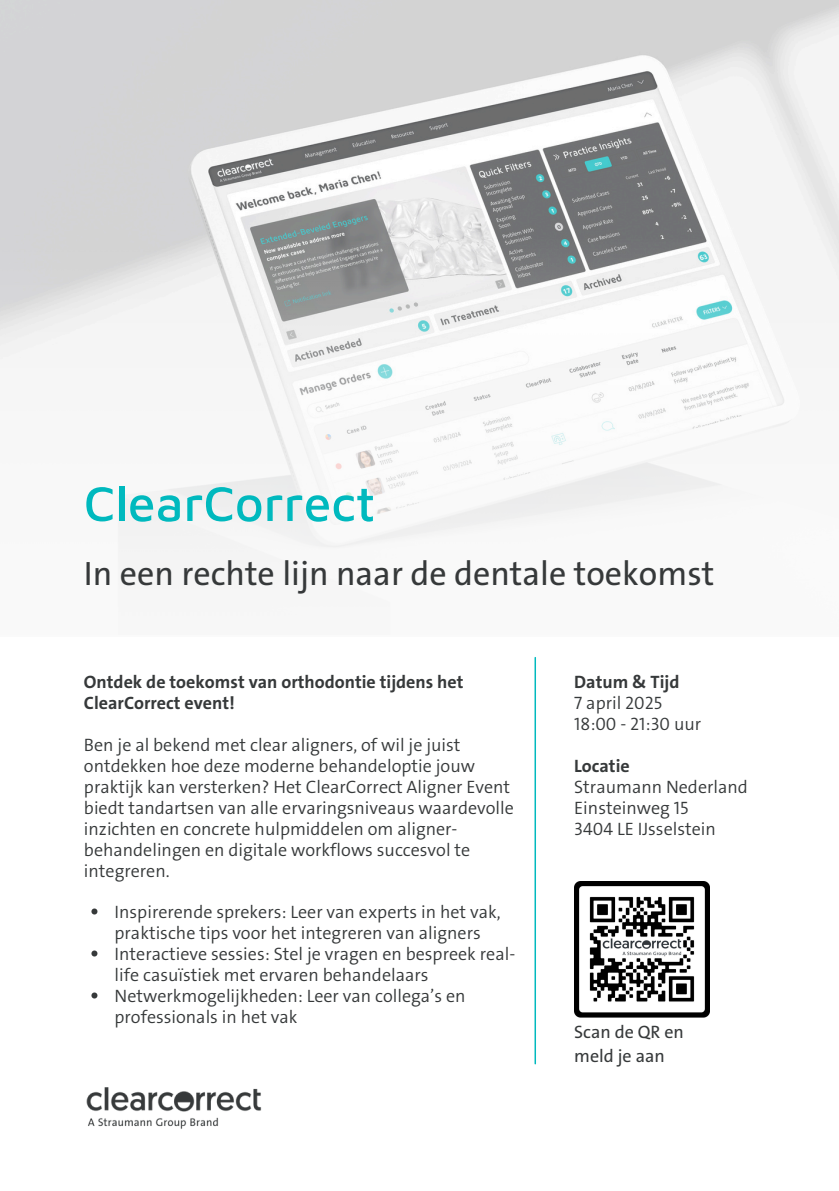
<style>
.page{position:relative;width:839px;height:1191px;background:#fff}
.page>*{position:absolute;margin:0;border:0;box-sizing:border-box;transform-origin:0 0}
.t1{font:500 50px "Maven Pro";color:#00b9be}
.t2{font:34px "The Sans LP5 Plain";color:#36393a}
.t3{font:18px/21px "The Sans LP4 Se Lig";color:#36393a}
.t4{font:18px/21px "The Sans LP7 Bld";color:#36393a}
.t5{font:18px/24px "The Sans LP5 Plain";color:#36393a}
</style>
<div class="page">
<img style="left:0;top:0;width:838px;height:230px">
<hr style="left:534px;top:658px;width:2px;height:406px;background:#00b9be">
<img style="left:0;top:230px;width:838px;height:340px">
<img style="left:574px;top:882px;width:135px;height:136px">
<svg style="left:91px;top:909px;width:6px;height:6px"></svg>
<svg style="left:91px;top:951px;width:6px;height:6px"></svg>
<svg style="left:91px;top:993px;width:6px;height:6px"></svg>
<img style="left:86px;top:1087px;width:176px;height:42px">
<p class="t1" style="left:84px;top:473px;width:293px">ClearCorrect</p>
<p class="t2" style="left:84px;top:552px;width:632px">In een rechte lijn naar de dentale toekomst</p>
<p class="t4" style="left:84px;top:672px;width:381px">Ontdek de toekomst van orthodontie tijdens het<br>ClearCorrect event!</p>
<p class="t3" style="left:84px;top:735px;width:431px">Ben je al bekend met clear aligners, of wil je juist ontdekken hoe deze moderne behandeloptie jouw praktijk kan versterken? Het ClearCorrect Aligner Event biedt tandartsen van alle ervaringsniveaus waardevolle inzichten en concrete hulpmiddelen om aligner&shy;behandelingen en digitale workflows succesvol te integreren.</p>
<p class="t3" style="left:114px;top:901px;width:387px">Inspirerende sprekers: Leer van experts in het vak, praktische tips voor het integreren van aligners</p>
<p class="t3" style="left:114px;top:943px;width:402px">Interactieve sessies: Stel je vragen en bespreek real&shy;life casuïstiek met ervaren behandelaars</p>
<p class="t3" style="left:114px;top:985px;width:352px">Netwerkmogelijkheden: Leer van collega’s en professionals in het vak</p>
<p class="t4" style="left:574px;top:672px;width:107px">Datum &amp; Tijd</p>
<p class="t3" style="left:574px;top:693px;width:89px">7 april 2025</p>
<h1 class="t3" style="left:574px;top:714px;width:128px">18:00 - 21:30 uur</h1>
<h2 class="t4" style="left:574px;top:756px;width:57px">Locatie</h2>
<h3 class="t3" style="left:574px;top:777px;width:175px">Straumann Nederland</h3>
<p class="t3" style="left:574px;top:798px;width:116px">Einsteinweg 15</p>
<p class="t3" style="left:574px;top:819px;width:143px">3404 LE IJsselstein</p>
<p class="t5" style="left:574px;top:1020px;width:111px">Scan de QR en meld je aan</p>
</div>
